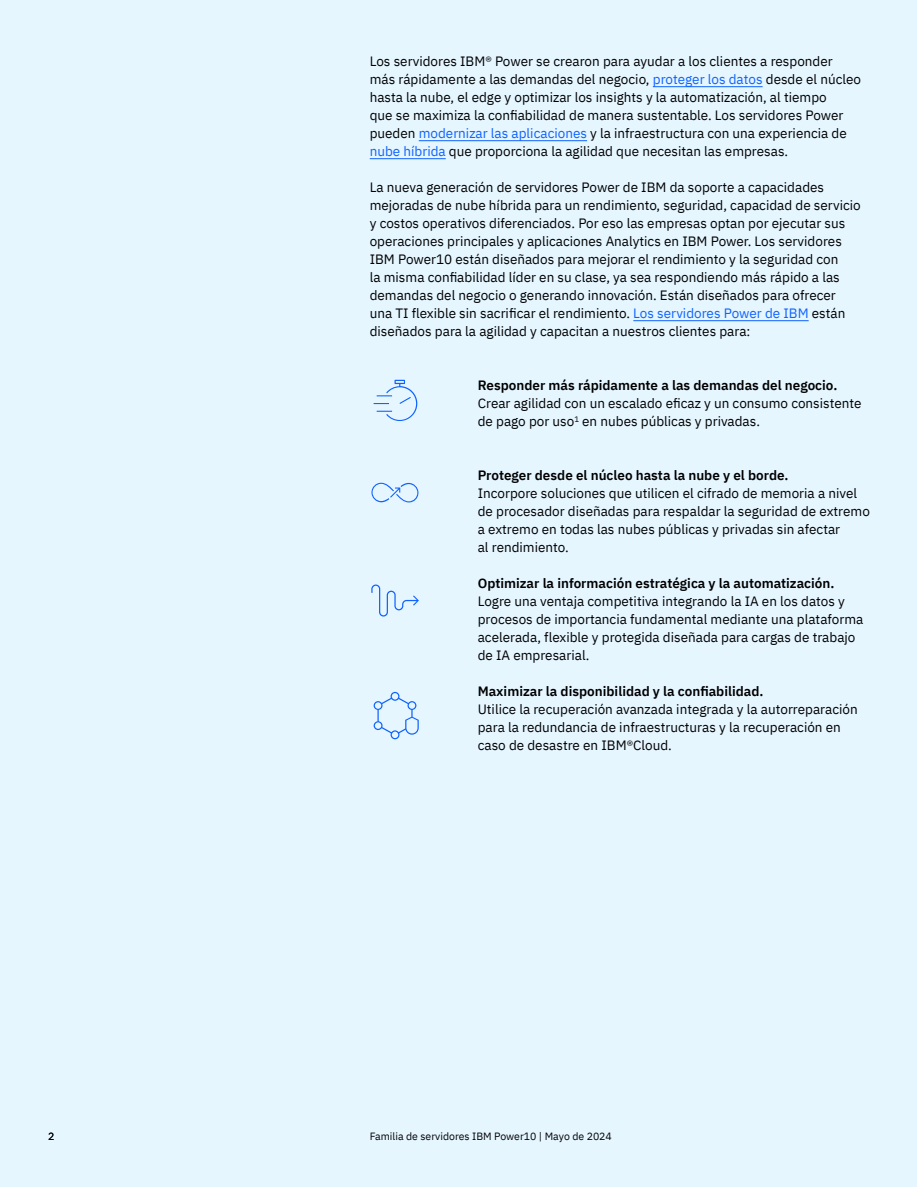
<style>
.page{position:relative;width:918px;height:1188px;background:#fff}
.page>*{position:absolute;margin:0;border:0;box-sizing:border-box;transform-origin:0 0}
.Body_text{font:13.5px/18px "IBM Plex Sans";color:#000}
.Body_text_-_pictogra{font:13.5px/18px "IBM Plex Sans";color:#000}
.t1{font:10.5px "IBM Plex Sans";color:#000}
.s1{color:#0f62fe}
.s2{font-weight:600}
</style>
<div class="page">
<div style="left:1px;top:1px;width:916px;height:1186px;background:#e5f6ff"></div>
<hr style="left:653px;top:86px;width:110px;height:1px;background:#0f62fe">
<hr style="left:419px;top:140px;width:168px;height:1px;background:#0f62fe">
<hr style="left:370px;top:158px;width:76px;height:1px;background:#0f62fe">
<hr style="left:633px;top:320px;width:176px;height:1px;background:#0f62fe">
<svg style="left:374px;top:380px;width:43px;height:41px"></svg>
<svg style="left:371px;top:483px;width:47px;height:19px"></svg>
<svg style="left:374px;top:692px;width:45px;height:47px"></svg>
<svg style="left:371px;top:585px;width:48px;height:32px"></svg>
<p class="Body_text" style="left:370px;top:51px;width:493px">Los servidores IBM® Power se crearon para ayudar a los clientes a responder más rápidamente a las demandas del negocio, <span class="s1">proteger los datos</span> desde el núcleo hasta la nube, el edge y optimizar los insights y la automatización, al tiempo<br>que se maximiza la confiabilidad de manera sustentable. Los servidores Power pueden <span class="s1">modernizar las aplicaciones</span> y la infraestructura con una experiencia de <span class="s1">nube híbrida</span> que proporciona la agilidad que necesitan las empresas.</p>
<p class="Body_text" style="left:370px;top:177px;width:493px">La nueva generación de servidores Power de IBM da soporte a capacidades mejoradas de nube híbrida para un rendimiento, seguridad, capacidad de servicio y costos operativos diferenciados. Por eso las empresas optan por ejecutar sus operaciones principales y aplicaciones Analytics en IBM Power. Los servidores IBM Power10 están diseñados para mejorar el rendimiento y la seguridad con<br>la misma confiabilidad líder en su clase, ya sea respondiendo más rápido a las demandas del negocio o generando innovación. Están diseñados para ofrecer una TI flexible sin sacrificar el rendimiento. <span class="s1">Los servidores Power de IBM</span> están diseñados para la agilidad y capacitan a nuestros clientes para:</p>
<p class="Body_text_-_pictogra" style="left:478px;top:375px;width:385px"><span class="s2">Responder más rápidamente a las demandas del negocio.<br></span>Crear agilidad con un escalado eficaz y un consumo consistente de pago por uso<sup>1</sup> en nubes públicas y privadas.</p>
<p class="Body_text_-_pictogra" style="left:478px;top:465px;width:394px"><span class="s2">Proteger desde el núcleo hasta la nube y el borde.<br></span>Incorpore soluciones que utilicen el cifrado de memoria a nivel de procesador diseñadas para respaldar la seguridad de extremo a extremo en todas las nubes públicas y privadas sin afectar<br>al rendimiento.</p>
<p class="Body_text_-_pictogra" style="left:478px;top:573px;width:387px"><span class="s2">Optimizar la información estratégica y la automatización.<br></span>Logre una ventaja competitiva integrando la IA en los datos y procesos de importancia fundamental mediante una plataforma acelerada, flexible y protegida diseñada para cargas de trabajo de IA empresarial.</p>
<p class="Body_text_-_pictogra" style="left:478px;top:681px;width:382px"><span class="s2">Maximizar la disponibilidad y la confiabilidad.<br></span>Utilice la recuperación avanzada integrada y la autorreparación para la redundancia de infraestructuras y la recuperación en caso de desastre en IBM®Cloud.</p>
<p class="t1" style="left:48px;top:1128px;width:8px">2</p>
<p class="t1" style="left:370px;top:1128px;width:244px">Familia de servidores IBM Power10 | Mayo de 2024</p>
</div>
